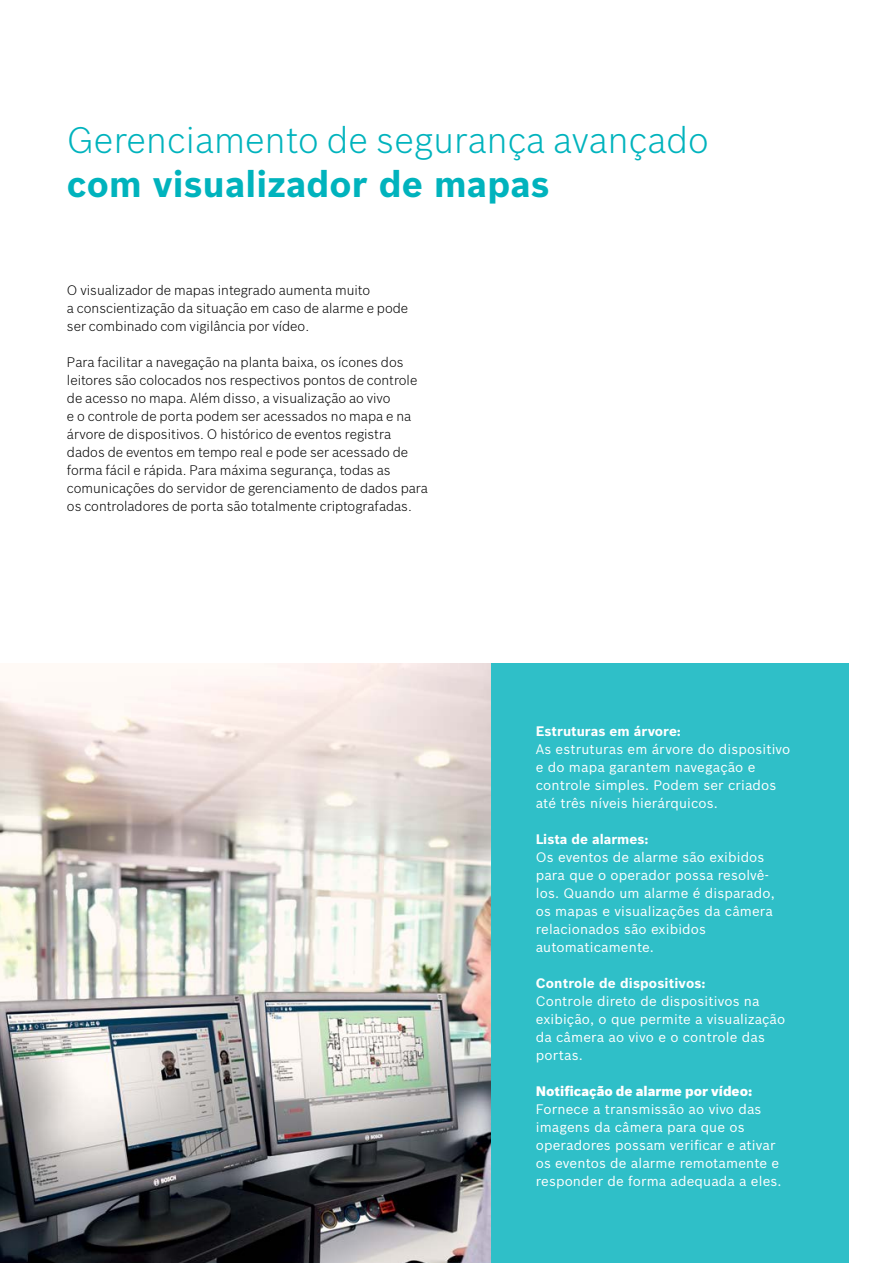
<style>
.page{position:relative;width:893px;height:1263px;background:#fff}
.page>*{position:absolute;margin:0;border:0;box-sizing:border-box;transform-origin:0 0}
.t1{font:300 36px "Bosch Sans";letter-spacing:.005em;color:#00b3bd}
.t2{font:700 36px "Bosch Sans";letter-spacing:.005em;color:#00b3bd}
.t3{font:300 13.5px/18px "Bosch Sans";color:#000}
.t4{font:13.5px/18px "Bosch Sans";letter-spacing:.01em;color:#fff}
.t5{font:700 13.5px "Bosch Sans";color:#fff}
.t6{font:900 13.5px "Bosch Sans";color:#fff}
</style>
<div class="page">
<img style="left:0;top:663px;width:491px;height:600px">
<div style="left:491px;top:663px;width:357px;height:600px;background:#2fbfc8"></div>
<h1 class="t1" style="left:67px;top:115px;width:643px">Gerenciamento de segurança avançado</h1>
<h1 class="t2" style="left:67px;top:156px;width:484px">com visualizador de mapas</h1>
<p class="t3" style="left:67px;top:280px;width:343px">O visualizador de mapas integrado aumenta muito<br>a conscientização da situação em caso de alarme e pode ser combinado com vigilância por vídeo.</p>
<p class="t3" style="left:67px;top:352px;width:363px">Para facilitar a navegação na planta baixa, os ícones dos leitores são colocados nos respectivos pontos de controle de acesso no mapa. Além disso, a visualização ao vivo<br>e o controle de porta podem ser acessados no mapa e na árvore de dispositivos. O histórico de eventos registra dados de eventos em tempo real e pode ser acessado de forma fácil e rápida. Para máxima segurança, todas as comunicações do servidor de gerenciamento de dados para os controladores de porta são totalmente criptografadas.</p>
<p class="t5" style="left:536px;top:721px;width:147px">Estruturas em árvore:</p>
<p class="t4" style="left:536px;top:739px;width:256px">As estruturas em árvore do dispositivo e do mapa garantem navegação e controle simples. Podem ser criados até três níveis hierárquicos.</p>
<p class="t5" style="left:536px;top:829px;width:114px">Lista de alarmes:</p>
<p class="t4" style="left:536px;top:847px;width:240px">Os eventos de alarme são exibidos para que o operador possa resolvê&shy;los. Quando um alarme é disparado, os mapas e visualizações da câmera relacionados são exibidos automaticamente.</p>
<p class="t5" style="left:536px;top:973px;width:171px">Controle de dispositivos:</p>
<p class="t4" style="left:536px;top:991px;width:251px">Controle direto de dispositivos na exibição, o que permite a visualização da câmera ao vivo e o controle das portas.</p>
<p class="t6" style="left:536px;top:1081px;width:218px">Notificação de alarme por vídeo:</p>
<p class="t4" style="left:536px;top:1099px;width:247px">Fornece a transmissão ao vivo das imagens da câmera para que os operadores possam verificar e ativar os eventos de alarme remotamente e responder de forma adequada a eles.</p>
</div>
